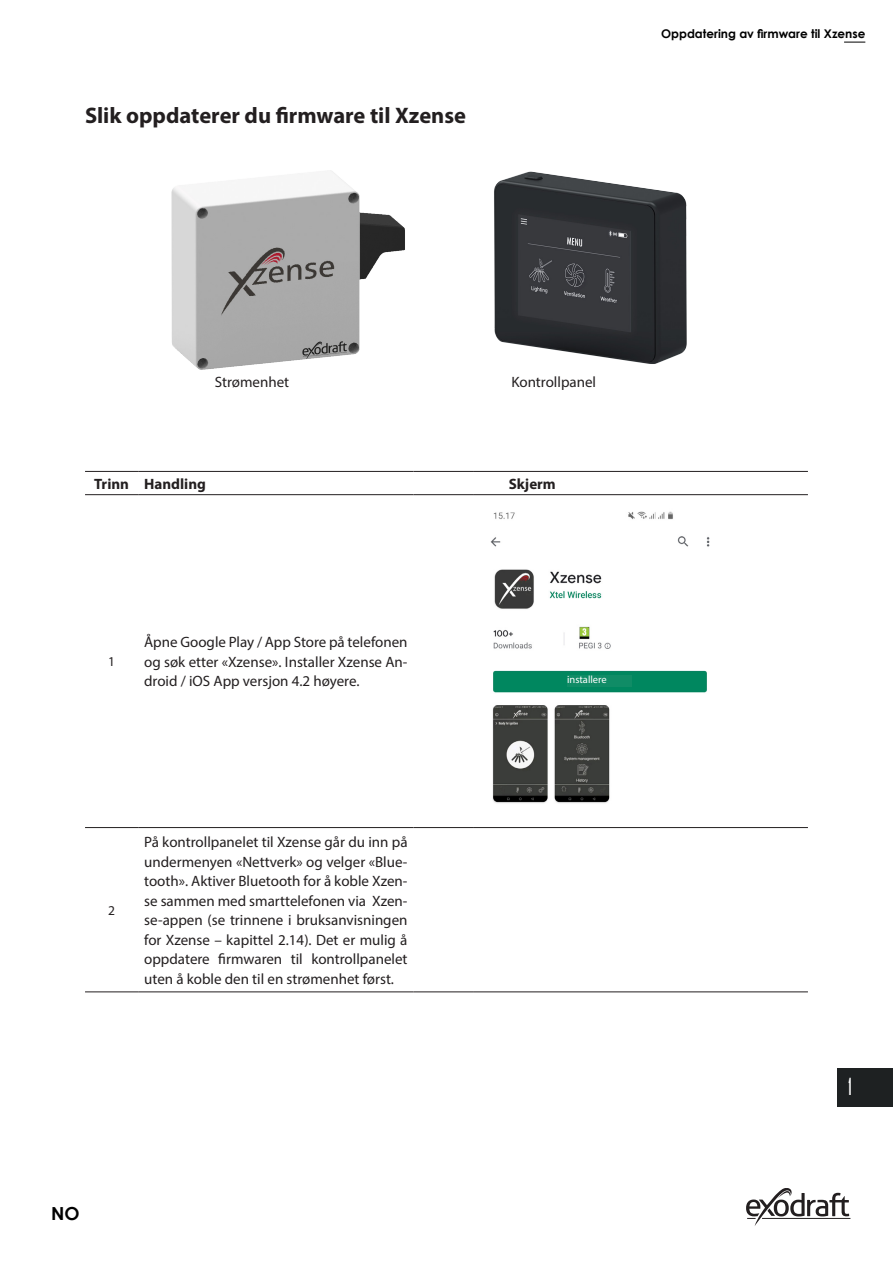
<style>
.page{position:relative;width:893px;height:1263px;background:#fff}
.page>*{position:absolute;margin:0;border:0;box-sizing:border-box;transform-origin:0 0}
.PUNKTER_-_TAL{font:700 22.5px "Myriad Pro";color:#231f20}
.t1{font:22.5px "Agency FB";color:#fff}
.t2{font:700 18px "Century Gothic";color:#000}
.PUNKTER_-_TAL-2{font:15px/19.5px "Myriad Pro";color:#231f20;text-align:justify}
.MINI_OVERSKRIFT{font:700 15px "Myriad Pro";color:#231f20}
.BRØDTEKST{font:13.5px "Myriad Pro";color:#231f20}
.MINI_OVERSKRIFT-2{font:13.5px "Myriad Pro";color:#231f20}
.t3{font:700 12px "Century Gothic";color:#000}
.PUNKTER_-_TAL-3{font:10.5px "Myriad Pro";color:#fff}
</style>
<div class="page">
<div style="left:838px;top:1068px;width:55px;height:38px;background:#1e2122"></div>
<svg style="left:844px;top:42px;width:21px;height:1px"></svg>
<hr style="left:762px;top:1218px;width:88px;height:1px;background:#231f20">
<svg style="left:746px;top:1188px;width:103px;height:38px"></svg>
<hr style="left:138px;top:827px;width:276px;height:1px;background:#231f20">
<hr style="left:138px;top:992px;width:276px;height:1px;background:#231f20">
<hr style="left:473px;top:471px;width:335px;height:1px;background:#231f20">
<hr style="left:473px;top:494px;width:335px;height:1px;background:#231f20">
<hr style="left:473px;top:827px;width:335px;height:1px;background:#231f20">
<hr style="left:473px;top:992px;width:335px;height:1px;background:#231f20">
<hr style="left:85px;top:471px;width:53px;height:1px;background:#231f20">
<hr style="left:138px;top:471px;width:276px;height:1px;background:#231f20">
<hr style="left:414px;top:471px;width:59px;height:1px;background:#231f20">
<hr style="left:85px;top:494px;width:53px;height:1px;background:#231f20">
<hr style="left:138px;top:494px;width:276px;height:1px;background:#231f20">
<hr style="left:414px;top:494px;width:59px;height:1px;background:#231f20">
<hr style="left:85px;top:827px;width:53px;height:1px;background:#231f20">
<hr style="left:414px;top:827px;width:59px;height:1px;background:#231f20">
<hr style="left:85px;top:992px;width:53px;height:1px;background:#231f20">
<hr style="left:414px;top:992px;width:59px;height:1px;background:#231f20">
<img style="left:490px;top:511px;width:220px;height:292px">
<img style="left:494px;top:171px;width:193px;height:193px">
<img style="left:171px;top:170px;width:234px;height:200px">
<div style="left:567px;top:675px;width:65px;height:11px;background:#108c66"></div>
<p class="PUNKTER_-_TAL" style="left:85px;top:101px;width:383px">Slik oppdaterer du firmware til Xzense</p>
<p class="t3" style="left:661px;top:24px;width:206px">Oppdatering av firmware til Xzense</p>
<p class="PUNKTER_-_TAL-2" style="left:215px;top:371px;width:76px">Strømenhet</p>
<p class="PUNKTER_-_TAL-2" style="left:511px;top:371px;width:86px">Kontrollpanel</p>
<p class="MINI_OVERSKRIFT" style="left:94px;top:474px;width:36px">Trinn</p>
<p class="MINI_OVERSKRIFT" style="left:144px;top:474px;width:63px">Handling</p>
<p class="MINI_OVERSKRIFT" style="left:509px;top:474px;width:48px">Skjerm</p>
<p class="BRØDTEKST" style="left:108px;top:653px;width:8px">1</p>
<p class="PUNKTER_-_TAL-2" style="left:144px;top:632px;width:265px">Åpne Google Play / App Store på telefonen og søk etter «Xzense». Installer Xzense An&shy;droid / iOS App versjon 4.2 høyere.</p>
<p class="PUNKTER_-_TAL-3" style="left:567px;top:673px;width:41px">installere</p>
<p class="MINI_OVERSKRIFT-2" style="left:108px;top:902px;width:8px">2</p>
<p class="PUNKTER_-_TAL-2" style="left:144px;top:832px;width:265px">På kontrollpanelet til Xzense går du inn på undermenyen «Nettverk» og velger «Blue&shy;tooth». Aktiver Bluetooth for å koble Xzen&shy;se sammen med smarttelefonen via Xzen&shy;se-appen (se trinnene i bruksanvisningen for Xzense – kapittel 2.14). Det er mulig å oppdatere firmwaren til kontrollpanelet uten å koble den til en strømenhet først.</p>
<p class="t2" style="left:51px;top:1200px;width:30px">NO</p>
<h1 class="t1" style="left:848px;top:1073px;width:6px">1</h1>
</div>
